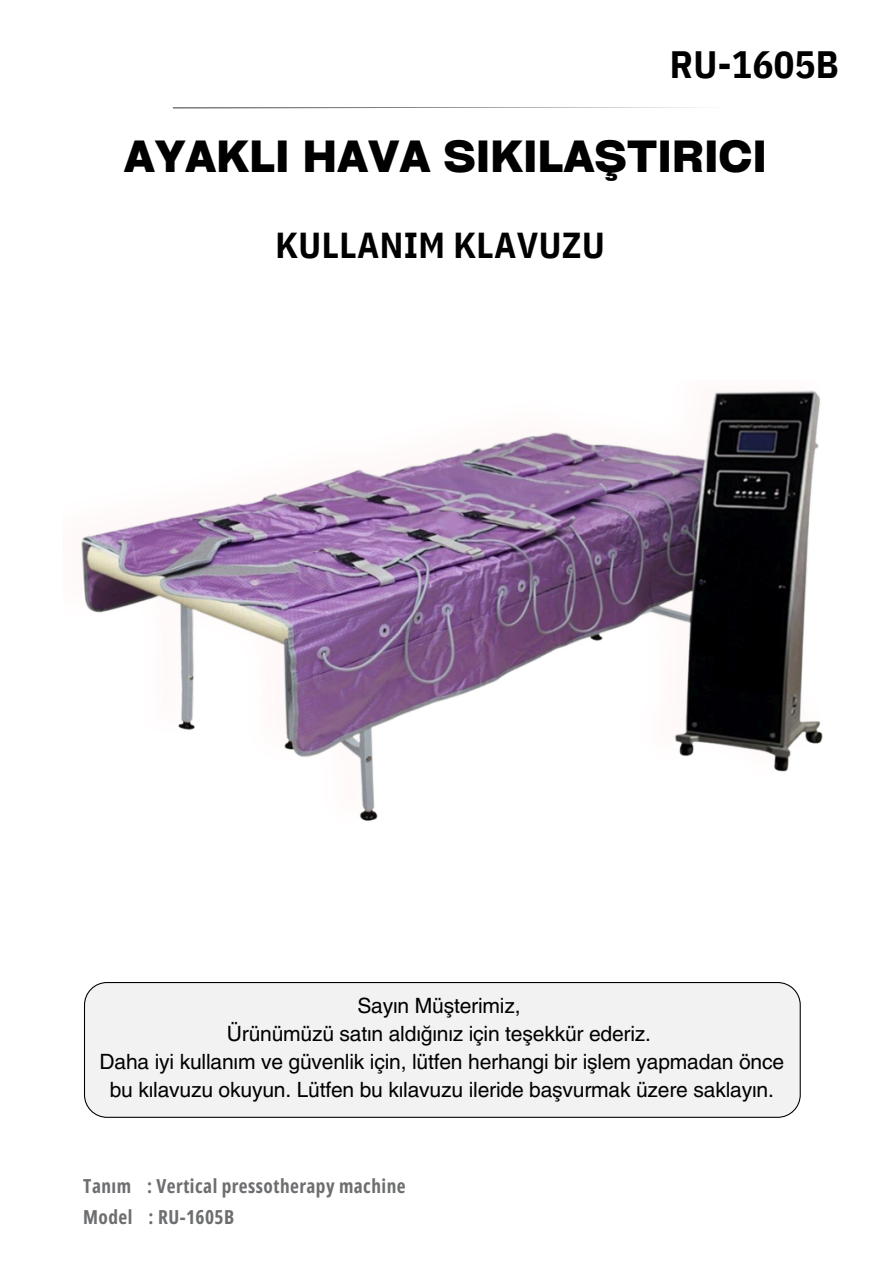
<style>
.page{position:relative;width:894px;height:1264px;background:#fff}
.page>*{position:absolute;margin:0;border:0;box-sizing:border-box;transform-origin:0 0}
.t1{font:700 43.2px "Cy Grotesk Key";letter-spacing:.01em;color:#000}
.t2{font:700 37.95px "IBM Plex Sans Cond";letter-spacing:.01em;color:#000}
.t3{font:700 36px "IBM Plex Sans Cond";letter-spacing:.01em;color:#000}
.t4{font:21px/28.2px "Helvetica LT Pro";letter-spacing:-.01em;color:#000;text-align:center}
.t5{font:700 19.35px/30.8px "Open Sans Condensed";letter-spacing:.025em;color:#6d6e70}
</style>
<div class="page">
<svg style="left:173px;top:107px;width:527px;height:1px"></svg>
<div style="left:84px;top:982px;width:716px;height:135px;background:#f2f2f2;border-radius:22px"></div>
<div style="left:84px;top:982px;width:716px;height:135px;border:1px solid #000;border-radius:22px"></div>
<img style="left:81px;top:390px;width:742px;height:431px">
<p class="t2" style="left:669px;top:39px;width:170px">RU-1605B</p>
<h2 class="t1" style="left:124px;top:129px;width:643px">AYAKLI HAVA SIKILAŞTIRICI</h2>
<p class="t3" style="left:275px;top:221px;width:330px">KULLANIM KLAVUZU</p>
<h2 class="t4" style="left:357px;top:993px;width:164px">Sayın Müşterimiz,</h2>
<p class="t4" style="left:227px;top:1021px;width:425px">Ürünümüzü satın aldığınız için teşekkür ederiz.</p>
<p class="t4" style="left:99px;top:1049px;width:686px">Daha iyi kullanım ve güvenlik için, lütfen herhangi bir işlem yapmadan önce bu kılavuzu okuyun. Lütfen bu kılavuzu ileride başvurmak üzere saklayın.</p>
<p class="t5" style="left:83px;top:1170px;width:324px">Tanım : Vertical pressotherapy machine<br>Model : RU-1605B</p>
</div>
